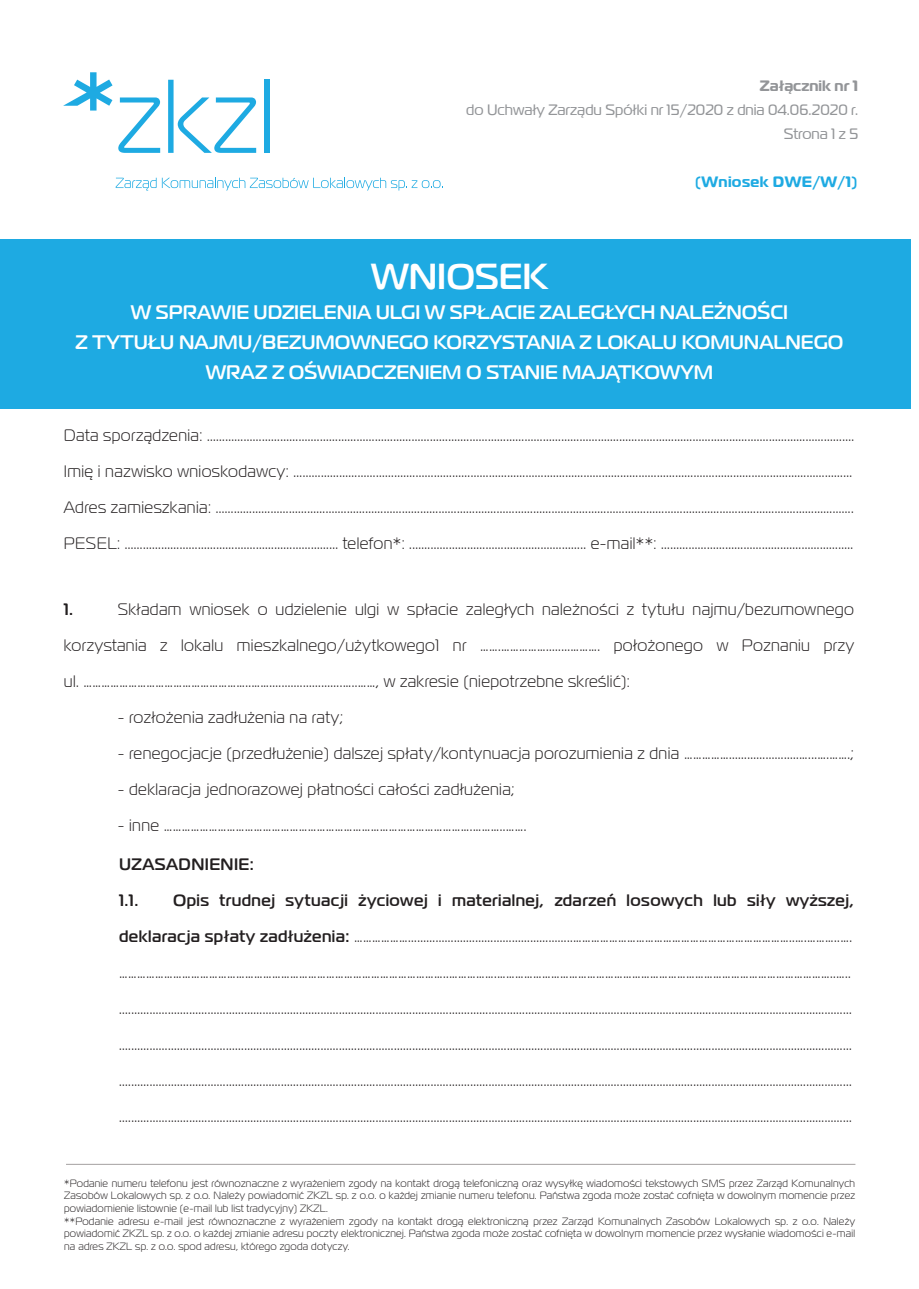
<style>
.page{position:relative;width:919px;height:1289px;background:#fff}
.page>*{position:absolute;margin:0;border:0;box-sizing:border-box;transform-origin:0 0}
.t1{font:500 36px "Magistral";color:#fff}
.t2{font:500 19.5px "Magistral";color:#fff}
.t3{font:300 16.5px/36px "Magistral";letter-spacing:.025em;color:#231f20;text-align:justify}
.t4{font:500 16.5px/36px "Magistral";letter-spacing:.025em;color:#231f20;text-align:right}
.t5{font:15px "Magistral";color:#939598}
.t6{font:700 15px "Magistral";letter-spacing:.025em;color:#1eaae2}
.t7{font:700 15px "Magistral";color:#939598}
.t8{font:300 10.5px/12.6px "Magistral";letter-spacing:.025em;color:#231f20;text-align:justify}
.s1{font-weight:300}
</style>
<div class="page">
<svg style="left:118px;top:97px;width:42px;height:56px"></svg>
<svg style="left:168px;top:80px;width:88px;height:73px"></svg>
<div style="left:264px;top:80px;width:5px;height:73px;background:#1eaae2"></div>
<svg style="left:63px;top:72px;width:49px;height:39px"></svg>
<svg style="left:116px;top:178px;width:198px;height:12px"></svg>
<svg style="left:321px;top:178px;width:122px;height:12px"></svg>
<div style="left:0;top:239px;width:910px;height:169px;background:#1eaae2"></div>
<hr style="left:66px;top:1163px;width:789px;height:1px;background:#a4a1a1">
<p class="t7" style="left:760px;top:76px;width:100px">Załącznik nr 1</p>
<p class="t5" style="left:466px;top:101px;width:393px">do Uchwały Zarządu Spółki nr 15/2020 z dnia 04.06.2020 r.</p>
<p class="t5" style="left:783px;top:125px;width:76px">Strona 1 z 5</p>
<p class="t6" style="left:695px;top:172px;width:163px">(Wniosek DWE/W/1)</p>
<p class="t1" style="left:371px;top:255px;width:178px">WNIOSEK</p>
<p class="t2" style="left:131px;top:300px;width:658px">W SPRAWIE UDZIELENIA ULGI W SPŁACIE ZALEGŁYCH NALEŻNOŚCI</p>
<p class="t2" style="left:75px;top:330px;width:769px">Z TYTUŁU NAJMU/BEZUMOWNEGO KORZYSTANIA Z LOKALU KOMUNALNEGO</p>
<p class="t2" style="left:206px;top:360px;width:508px">WRAZ Z OŚWIADCZENIEM O STANIE MAJĄTKOWYM</p>
<p class="t3" style="left:64px;top:417px;width:791px">Data sporządzenia: ....................................................................................................................................................................................................................</p>
<p class="t3" style="left:64px;top:453px;width:789px">Imię i nazwisko wnioskodawcy: .......................................................................................................................................................................................</p>
<p class="t3" style="left:64px;top:489px;width:791px">Adres zamieszkania: .................................................................................................................................................................................................................</p>
<p class="t3" style="left:64px;top:525px;width:790px">PESEL: ...................................................................... telefon*: .......................................................... e-mail**: ...............................................................</p>
<p class="t3" style="left:64px;top:591px;width:791px;text-indent:54px">Składam wniosek o udzielenie ulgi w spłacie zaległych należności z tytułu najmu/bezumownego korzystania z lokalu mieszkalnego/użytkowego1 nr …….……………........………. położonego w Poznaniu przy ul. ………………………………………………..……........................…..……, w zakresie (niepotrzebne skreślić):</p>
<p class="t3" style="left:118px;top:699px;width:227px">- rozłożenia zadłużenia na raty;</p>
<p class="t3" style="left:118px;top:735px;width:737px">- renegocjacje (przedłużenie) dalszej spłaty/kontynuacja porozumienia z dnia …………….......................…...….…….;</p>
<p class="t3" style="left:118px;top:771px;width:398px">- deklaracja jednorazowej płatności całości zadłużenia;</p>
<p class="t3" style="left:118px;top:807px;width:410px">- inne ………………………………………………………………………………………….………..…….</p>
<p class="t4" style="left:119px;top:846px;width:136px">UZASADNIENIE:</p>
<p class="t4" style="left:119px;top:882px;width:21px">1.1.</p>
<p class="t4" style="left:64px;top:591px;width:11px">1.</p>
<p class="t4" style="left:119px;top:882px;width:736px">Opis trudnej sytuacji życiowej i materialnej, zdarzeń losowych lub siły wyższej, deklaracja spłaty zadłużenia: <span class="s1">………………......................................................………………………………………………………………..….………..….</span></p>
<p class="t3" style="left:119px;top:954px;width:734px">………………………………………………………………………………………………..…………….…………………………………………………………………………………………………..….. ................................................................................................................................................................................................................................................ ................................................................................................................................................................................................................................................ ................................................................................................................................................................................................................................................ ................................................................................................................................................................................................................................................</p>
<p class="t8" style="left:64px;top:1176px;width:792px">*Podanie numeru telefonu jest równoznaczne z wyrażeniem zgody na kontakt drogą telefoniczną oraz wysyłkę wiadomości tekstowych SMS przez Zarząd Komunalnych Zasobów Lokalowych sp. z o.o. Należy powiadomić ZKZL sp. z o.o. o każdej zmianie numeru telefonu. Państwa zgoda może zostać cofnięta w dowolnym momencie przez powiadomienie listownie (e-mail lub list tradycyjny) ZKZL.</p>
<p class="t8" style="left:64px;top:1214px;width:792px">**Podanie adresu e-mail jest równoznaczne z wyrażeniem zgody na kontakt drogą elektroniczną przez Zarząd Komunalnych Zasobów Lokalowych sp. z o.o. Należy powiadomić ZKZL sp. z o.o. o każdej zmianie adresu poczty elektronicznej. Państwa zgoda może zostać cofnięta w dowolnym momencie przez wysłanie wiadomości e-mail na adres ZKZL sp. z o.o. spod adresu, którego zgoda dotyczy.</p>
</div>
